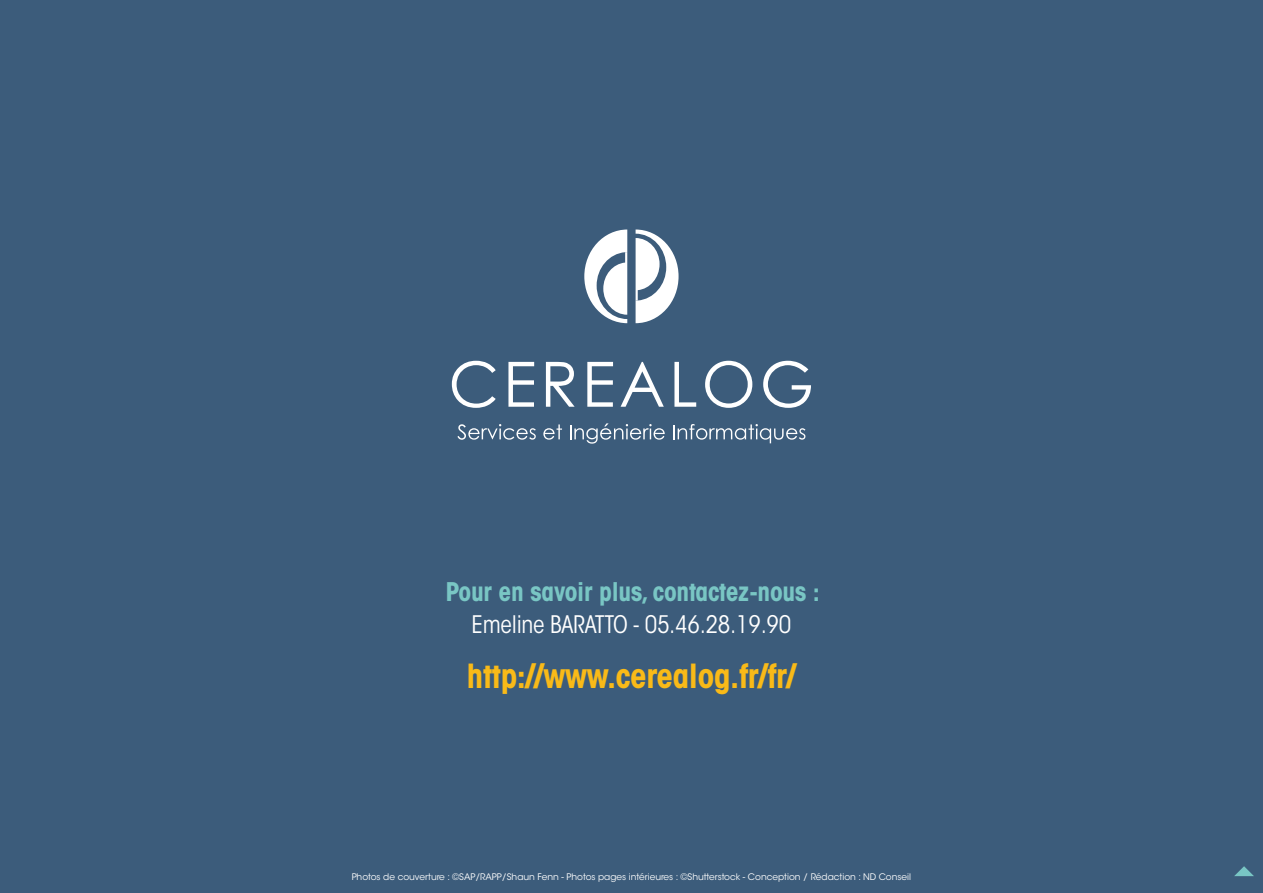
<style>
.page{position:relative;width:1263px;height:893px;background:#3c5c7b}
.page>*{position:absolute;margin:0;border:0;box-sizing:border-box;transform-origin:0 0}
.Body_Text{font:700 condensed 33px "ITC Avant Garde Std";letter-spacing:-.01em;color:#f9ba18}
.Body_Text-2{font:700 condensed 25.5px "ITC Avant Garde Std";letter-spacing:-.01em;color:#79c6c4}
.Body_Text-3{font:condensed 24px "ITC Avant Garde Std";letter-spacing:-.01em;color:#fff}
.Body_Text-4{font:9px "ITC Avant Garde Std";color:#fff}
</style>
<div class="page">
<svg style="left:584px;top:230px;width:43px;height:93px"></svg>
<svg style="left:636px;top:230px;width:42px;height:93px"></svg>
<svg style="left:452px;top:361px;width:44px;height:47px"></svg>
<svg style="left:508px;top:362px;width:26px;height:45px"></svg>
<svg style="left:546px;top:362px;width:29px;height:45px"></svg>
<svg style="left:587px;top:362px;width:26px;height:45px"></svg>
<svg style="left:621px;top:362px;width:43px;height:45px"></svg>
<svg style="left:674px;top:362px;width:22px;height:45px"></svg>
<svg style="left:705px;top:361px;width:47px;height:47px"></svg>
<svg style="left:763px;top:361px;width:48px;height:47px"></svg>
<svg style="left:457px;top:424px;width:79px;height:16px"></svg>
<svg style="left:543px;top:424px;width:19px;height:16px"></svg>
<svg style="left:570px;top:423px;width:95px;height:21px"></svg>
<svg style="left:673px;top:424px;width:132px;height:19px"></svg>
<svg style="left:1234px;top:866px;width:20px;height:10px"></svg>
<p class="Body_Text-2" style="left:445px;top:576px;width:376px">Pour en savoir plus, contactez-nous :</p>
<p class="Body_Text-3" style="left:471px;top:610px;width:321px">Emeline BARATTO - 05.46.28.19.90</p>
<p class="Body_Text" style="left:467px;top:655px;width:331px">http://www.cerealog.fr/fr/</p>
<p class="Body_Text-4" style="left:352px;top:872px;width:561px">Photos de couverture : ©SAP/RAPP/Shaun Fenn - Photos pages intérieures : ©Shutterstock - Conception / Rédaction : ND Conseil</p>
</div>
